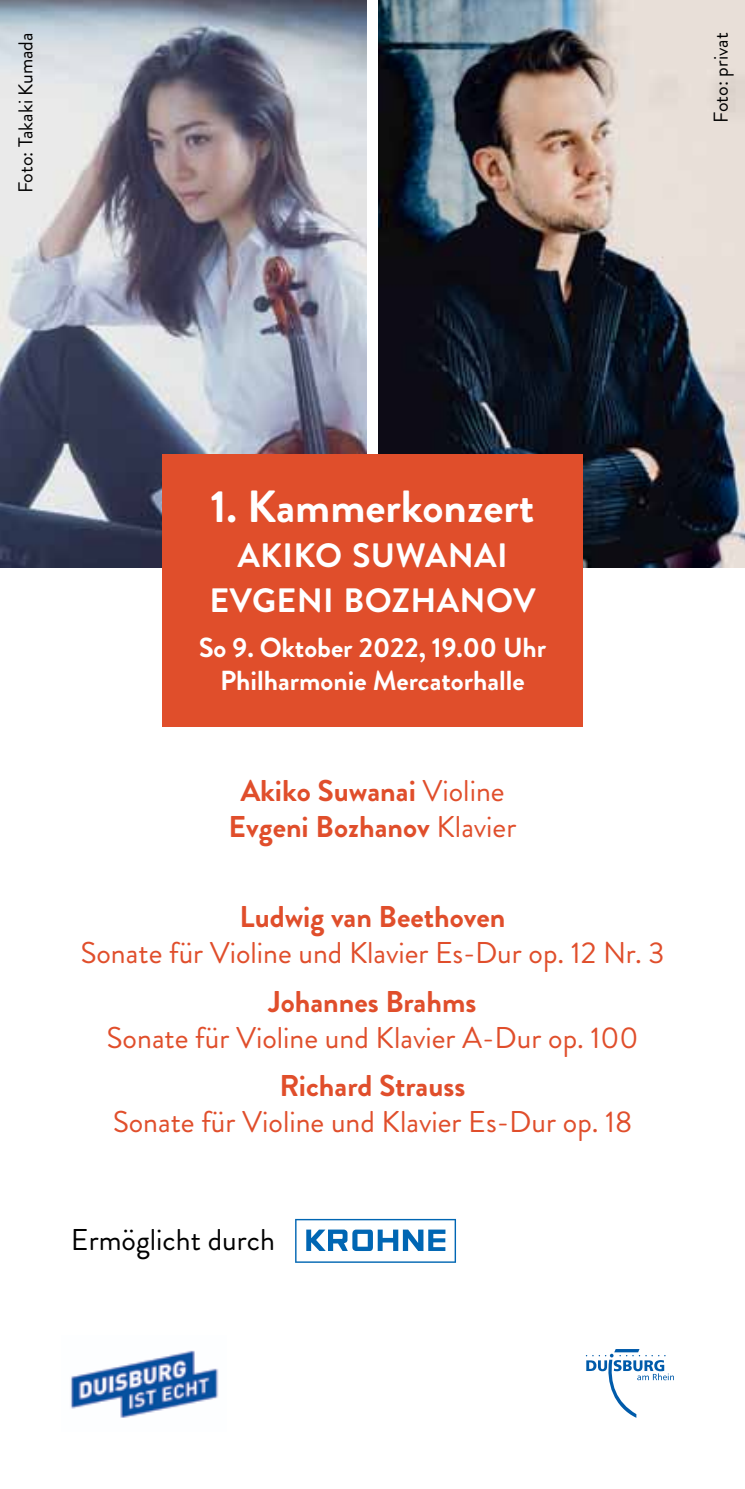
<style>
.page{position:relative;width:745px;height:1489px;background:#fff}
.page>*{position:absolute;margin:0;border:0;box-sizing:border-box;transform-origin:0 0}
.t1{font:700 45px "Brandon";color:#fff}
.t2{font:700 33.75px/45px "Brandon";letter-spacing:.01em;color:#fff;text-align:center}
.t3{font:30px "Brandon";color:#e04e2b}
.t4{font:700 30px/36px "Brandon";color:#e04e2b;text-align:center}
.t5{font:30px "Brandon";color:#000}
.t6{font:700 27.5px/33px "Brandon";color:#fff;text-align:center}
.t7{font:20px "Brandon";color:#000}
.s1{font-weight:400}
</style>
<div class="page">
<img style="left:378px;top:0;width:366px;height:567px">
<img style="left:0;top:0;width:366px;height:567px">
<div style="left:162px;top:454px;width:420px;height:273px;background:#e04e2b"></div>
<svg style="left:295px;top:1218px;width:160px;height:44px"></svg>
<svg style="left:585px;top:1349px;width:88px;height:68px"></svg>
<img style="left:70px;top:1350px;width:149px;height:68px">
<p class="t7" style="left:12px;top:193px;width:162px;rotate:-90deg">Foto: Takaki Kumada</p>
<p class="t7" style="left:706px;top:123px;width:92px;rotate:-90deg">Foto: privat</p>
<h1 class="t1" style="left:210px;top:475px;width:325px">1. Kammerkonzert</h1>
<p class="t2" style="left:209px;top:533px;width:327px">AKIKO SUWANAI<br>EVGENI BOZHANOV</p>
<p class="t6" style="left:199px;top:632px;width:348px">So 9. Oktober 2022, 19.00 Uhr<br>Philharmonie Mercatorhalle</p>
<p class="t4" style="left:228px;top:773px;width:289px">Akiko Suwanai <span class="s1">Violine<br></span>Evgeni Bozhanov <span class="s1">Klavier</span></p>
<p class="t4" style="left:239px;top:899px;width:267px">Ludwig van Beethoven</p>
<p class="t3" style="left:80px;top:932px;width:585px">Sonate für Violine und Klavier Es-Dur op. 12 Nr. 3</p>
<p class="t4" style="left:268px;top:983px;width:209px">Johannes Brahms</p>
<p class="t3" style="left:107px;top:1016px;width:533px">Sonate für Violine und Klavier A-Dur op. 100</p>
<p class="t4" style="left:279px;top:1068px;width:187px">Richard Strauss</p>
<p class="t3" style="left:113px;top:1101px;width:520px">Sonate für Violine und Klavier Es-Dur op. 18</p>
<p class="t5" style="left:71px;top:1219px;width:205px">Ermöglicht durch</p>
</div>
